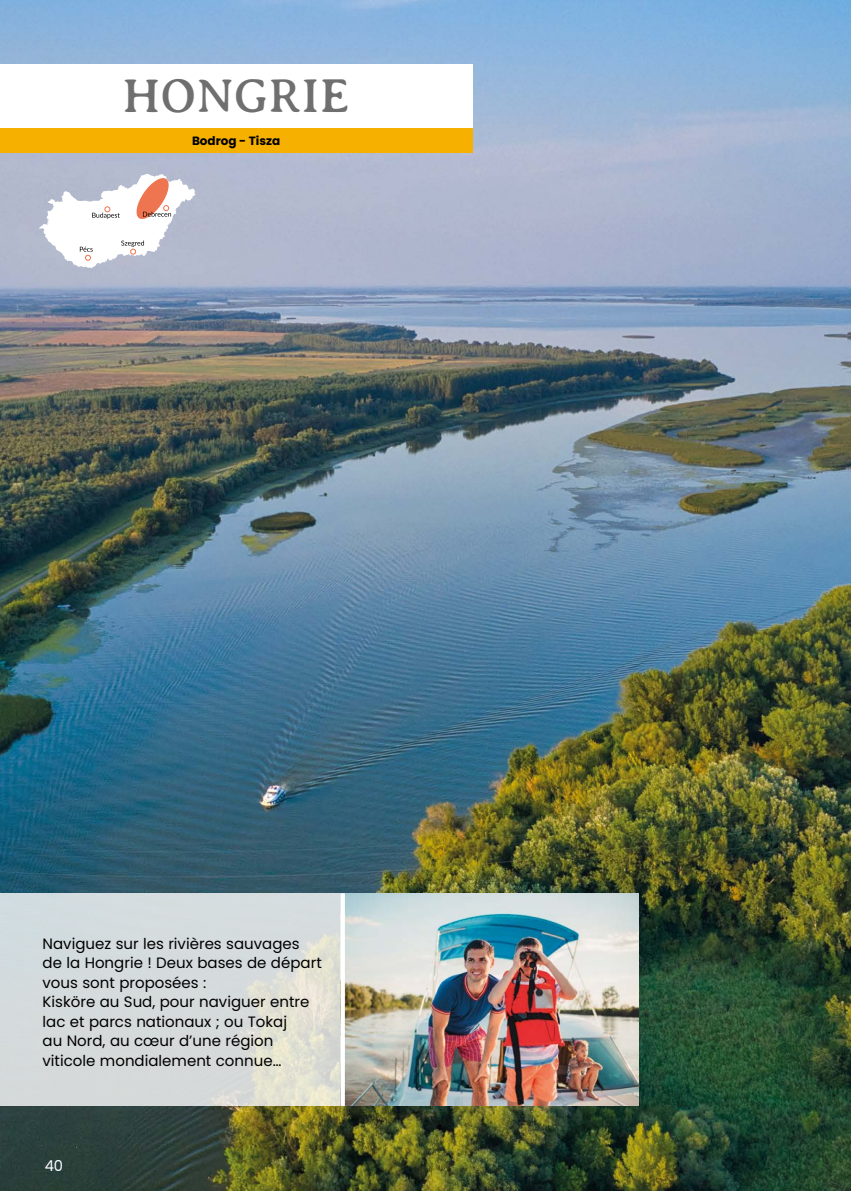
<style>
.page{position:relative;width:851px;height:1191px;background:#fff}
.page>*{position:absolute;margin:0;border:0;box-sizing:border-box;transform-origin:0 0}
.t1{font:48px "Averia Serif Libre";letter-spacing:.005em;color:#706f6f}
.t2{font:15px/19.5px "Poppins";color:#000}
.t3{font:15px "Poppins";color:#fff}
.t4{font:700 12px "Poppins";color:#000}
</style>
<div class="page">
<img style="left:0;top:0;width:850px;height:1191px">
<svg style="left:39px;top:174px;width:156px;height:94px"></svg>
<div style="left:0;top:893px;width:340px;height:213px;background:linear-gradient(to right,#d1d9de,#dedfd7)"></div>
<img style="left:345px;top:893px;width:293px;height:213px">
<div style="left:340px;top:893px;width:5px;height:213px;background:#fff"></div>
<div style="left:0;top:128px;width:472px;height:25px;background:#f6b000"></div>
<div style="left:0;top:64px;width:472px;height:64px;background:#fff"></div>
<h1 class="t1" style="left:122px;top:69px;width:229px">HONGRIE</h1>
<p class="t4" style="left:192px;top:133px;width:90px">Bodrog - Tisza</p>
<p class="t2" style="left:43px;top:934px;width:281px">Naviguez sur les rivières sauvages de la Hongrie ! Deux bases de départ vous sont proposées :<br>Kisköre au Sud, pour naviguer entre lac et parcs nationaux ; ou Tokaj<br>au Nord, au cœur d’une région viticole mondialement connue…</p>
<p class="t3" style="left:45px;top:1157px;width:20px">40</p>
</div>
